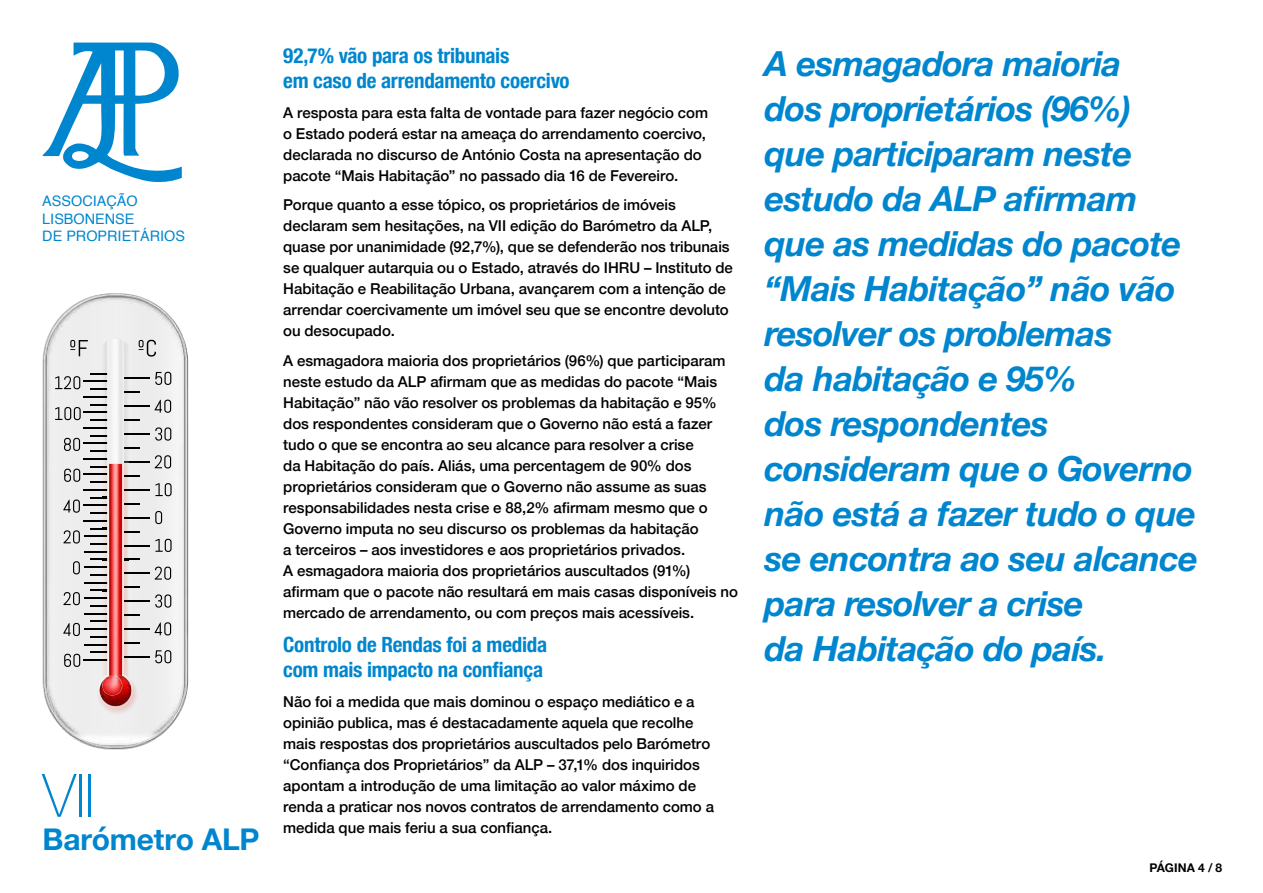
<style>
.page{position:relative;width:1263px;height:893px;background:#fff}
.page>*{position:absolute;margin:0;border:0;box-sizing:border-box;transform-origin:0 0}
.t1{font:100 59.85px "Helvetica Neue";color:#0086ce}
.t2{font:italic 700 34.5px/45px "Helvetica Neue";letter-spacing:-.02em;color:#0086ce}
.t3{font:700 30px "Helvetica Neue";letter-spacing:-.005em;color:#0086ce}
.t4{font:700 condensed 21px/25.5px "Helvetica Neue";letter-spacing:-.01em;color:#0086ce}
.t5{font:500 15px/21px "Helvetica Neue";color:#000}
.t6{font:14.4px/17.2px "Helvetica";color:#0086ce}
.t7{font:700 12px "Helvetica Neue";letter-spacing:.01em;color:#000}
</style>
<div class="page">
<img style="left:44px;top:294px;width:144px;height:456px">
<img style="left:184px;top:362px;width:1px;height:319px">
<svg style="left:109px;top:745px;width:16px;height:1px"></svg>
<img style="left:47px;top:298px;width:137px;height:447px">
<hr style="left:124px;top:433px;width:26px;height:2px;background:#000">
<hr style="left:124px;top:656px;width:26px;height:2px;background:#000">
<svg style="left:155px;top:650px;width:16px;height:13px"></svg>
<svg style="left:155px;top:427px;width:16px;height:14px"></svg>
<svg style="left:139px;top:340px;width:17px;height:17px"></svg>
<svg style="left:70px;top:340px;width:18px;height:16px"></svg>
<img style="left:98px;top:713px;width:41px;height:1px">
<img style="left:98px;top:678px;width:41px;height:35px">
<img style="left:99px;top:680px;width:39px;height:33px">
<img style="left:137px;top:681px;width:1px;height:31px">
<img style="left:100px;top:681px;width:37px;height:31px">
<img style="left:102px;top:683px;width:35px;height:28px">
<img style="left:104px;top:684px;width:33px;height:26px">
<img style="left:107px;top:687px;width:29px;height:23px">
<img style="left:134px;top:689px;width:1px;height:20px">
<img style="left:129px;top:346px;width:1px;height:109px">
<img style="left:102px;top:459px;width:1px;height:216px">
<img style="left:103px;top:339px;width:4px;height:336px">
<svg style="left:55px;top:373px;width:52px;height:17px"></svg>
<svg style="left:83px;top:396px;width:24px;height:1px"></svg>
<svg style="left:55px;top:404px;width:52px;height:17px"></svg>
<svg style="left:84px;top:427px;width:23px;height:1px"></svg>
<svg style="left:64px;top:435px;width:43px;height:17px"></svg>
<svg style="left:84px;top:458px;width:23px;height:1px"></svg>
<svg style="left:64px;top:466px;width:43px;height:17px"></svg>
<svg style="left:84px;top:489px;width:23px;height:1px"></svg>
<svg style="left:63px;top:497px;width:44px;height:17px"></svg>
<svg style="left:84px;top:520px;width:23px;height:1px"></svg>
<svg style="left:63px;top:528px;width:44px;height:17px"></svg>
<svg style="left:84px;top:551px;width:23px;height:1px"></svg>
<svg style="left:73px;top:559px;width:34px;height:16px"></svg>
<svg style="left:84px;top:582px;width:23px;height:1px"></svg>
<svg style="left:63px;top:590px;width:44px;height:16px"></svg>
<svg style="left:84px;top:613px;width:23px;height:1px"></svg>
<svg style="left:63px;top:621px;width:44px;height:16px"></svg>
<svg style="left:84px;top:644px;width:23px;height:1px"></svg>
<svg style="left:64px;top:652px;width:43px;height:15px"></svg>
<img style="left:124px;top:341px;width:5px;height:334px">
<svg style="left:124px;top:372px;width:47px;height:13px"></svg>
<svg style="left:124px;top:392px;width:16px;height:1px"></svg>
<svg style="left:124px;top:400px;width:47px;height:13px"></svg>
<svg style="left:124px;top:420px;width:16px;height:1px"></svg>
<svg style="left:124px;top:433px;width:6px;height:2px"></svg>
<svg style="left:124px;top:447px;width:16px;height:2px"></svg>
<svg style="left:124px;top:455px;width:47px;height:13px"></svg>
<svg style="left:124px;top:475px;width:16px;height:1px"></svg>
<svg style="left:124px;top:483px;width:48px;height:13px"></svg>
<svg style="left:124px;top:503px;width:16px;height:1px"></svg>
<svg style="left:124px;top:511px;width:38px;height:13px"></svg>
<svg style="left:124px;top:531px;width:16px;height:1px"></svg>
<svg style="left:124px;top:539px;width:48px;height:13px"></svg>
<svg style="left:124px;top:559px;width:16px;height:1px"></svg>
<svg style="left:124px;top:567px;width:47px;height:13px"></svg>
<svg style="left:124px;top:587px;width:16px;height:1px"></svg>
<svg style="left:124px;top:594px;width:47px;height:14px"></svg>
<svg style="left:124px;top:615px;width:16px;height:1px"></svg>
<svg style="left:124px;top:622px;width:47px;height:13px"></svg>
<svg style="left:124px;top:642px;width:16px;height:2px"></svg>
<img style="left:107px;top:339px;width:17px;height:336px">
<svg style="left:98px;top:675px;width:36px;height:34px"></svg>
<img style="left:109px;top:464px;width:13px;height:212px">
<img style="left:100px;top:676px;width:31px;height:30px">
<img style="left:102px;top:676px;width:20px;height:19px;border-radius:10px">
<svg style="left:42px;top:42px;width:140px;height:141px"></svg>
<p class="t6" style="left:42px;top:193px;width:144px">ASSOCIAÇÃO<br>LISBONENSE<br>DE PROPRIETÁRIOS</p>
<h1 class="t1" style="left:43px;top:750px;width:54px">VII</h1>
<h3 class="t3" style="left:43px;top:815px;width:218px">Barómetro ALP</h3>
<h3 class="t4" style="left:283px;top:41px;width:288px">92,7% vão para os tribunais<br>em caso de arrendamento coercivo</h3>
<p class="t5" style="left:283px;top:101px;width:426px">A resposta para esta falta de vontade para fazer negócio com o Estado poderá estar na ameaça do arrendamento coercivo, declarada no discurso de António Costa na apresentação do pacote “Mais Habitação” no passado dia 16 de Fevereiro.</p>
<p class="t5" style="left:283px;top:193px;width:451px">Porque quanto a esse tópico, os proprietários de imóveis declaram sem hesitações, na VII edição do Barómetro da ALP, quase por unanimidade (92,7%), que se defenderão nos tribunais se qualquer autarquia ou o Estado, através do IHRU – Instituto de Habitação e Reabilitação Urbana, avançarem com a intenção de arrendar coercivamente um imóvel seu que se encontre devoluto ou desocupado.</p>
<p class="t5" style="left:283px;top:349px;width:456px">A esmagadora maioria dos proprietários (96%) que participaram neste estudo da ALP afirmam que as medidas do pacote “Mais Habitação” não vão resolver os problemas da habitação e 95% dos respondentes consideram que o Governo não está a fazer tudo o que se encontra ao seu alcance para resolver a crise<br>da Habitação do país. Aliás, uma percentagem de 90% dos proprietários consideram que o Governo não assume as suas responsabilidades nesta crise e 88,2% afirmam mesmo que o Governo imputa no seu discurso os problemas da habitação<br>a terceiros – aos investidores e aos proprietários privados.<br>A esmagadora maioria dos proprietários auscultados (91%) afirmam que o pacote não resultará em mais casas disponíveis no mercado de arrendamento, ou com preços mais acessíveis.</p>
<h3 class="t4" style="left:283px;top:630px;width:265px">Controlo de Rendas foi a medida com mais impacto na confiança</h3>
<p class="t5" style="left:283px;top:690px;width:432px">Não foi a medida que mais dominou o espaço mediático e a opinião publica, mas é destacadamente aquela que recolhe mais respostas dos proprietários auscultados pelo Barómetro “Confiança dos Proprietários” da ALP – 37,1% dos inquiridos apontam a introdução de uma limitação ao valor máximo de renda a praticar nos novos contratos de arrendamento como a</p>
<p class="t5" style="left:283px;top:816px;width:271px">medida que mais feriu a sua confiança.</p>
<p class="t2" style="left:765px;top:42px;width:435px">A esmagadora maioria<br>dos proprietários (96%) que participaram neste estudo da ALP afirmam que as medidas do pacote “Mais Habitação” não vão resolver os problemas<br>da habitação e 95%<br>dos respondentes consideram que o Governo não está a fazer tudo o que se encontra ao seu alcance para resolver a crise<br>da Habitação do país.</p>
<p class="t7" style="left:1149px;top:858px;width:74px">PÁGINA 4 / 8</p>
</div>
